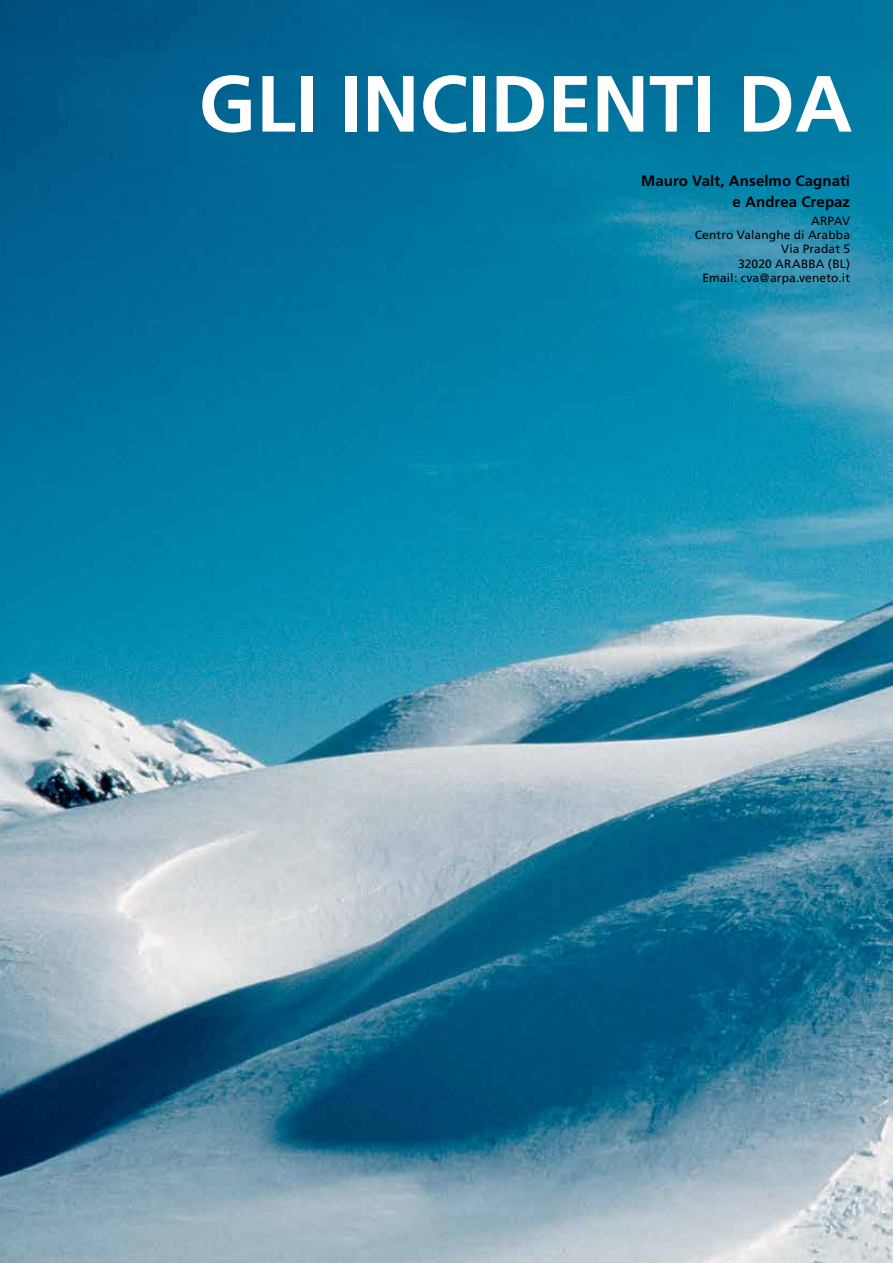
<style>
.page{position:relative;width:893px;height:1263px;background:#fff}
.page>*{position:absolute;margin:0;border:0;box-sizing:border-box;transform-origin:0 0}
.t1{font:700 79.5px "Frutiger";color:#fff}
.t2{font:700 15px/20.2px "Frutiger";letter-spacing:.005em;color:#000;text-align:right}
.t3{font:12px/14.4px "Frutiger";letter-spacing:.01em;color:#000;text-align:right}
</style>
<div class="page">
<img style="left:0;top:0;width:893px;height:1263px">
<h1 class="t1" style="left:199px;top:57px;width:655px">GLI INCIDENTI DA</h1>
<p class="t2" style="left:641px;top:171px;width:210px">Mauro Valt, Anselmo Cagnati e Andrea Crepaz</p>
<p class="t3" style="left:695px;top:213px;width:157px">ARPAV<br>Centro Valanghe di Arabba<br>Via Pradat 5<br>32020 ARABBA (BL)<br>Email: cva@arpa.veneto.it</p>
</div>
